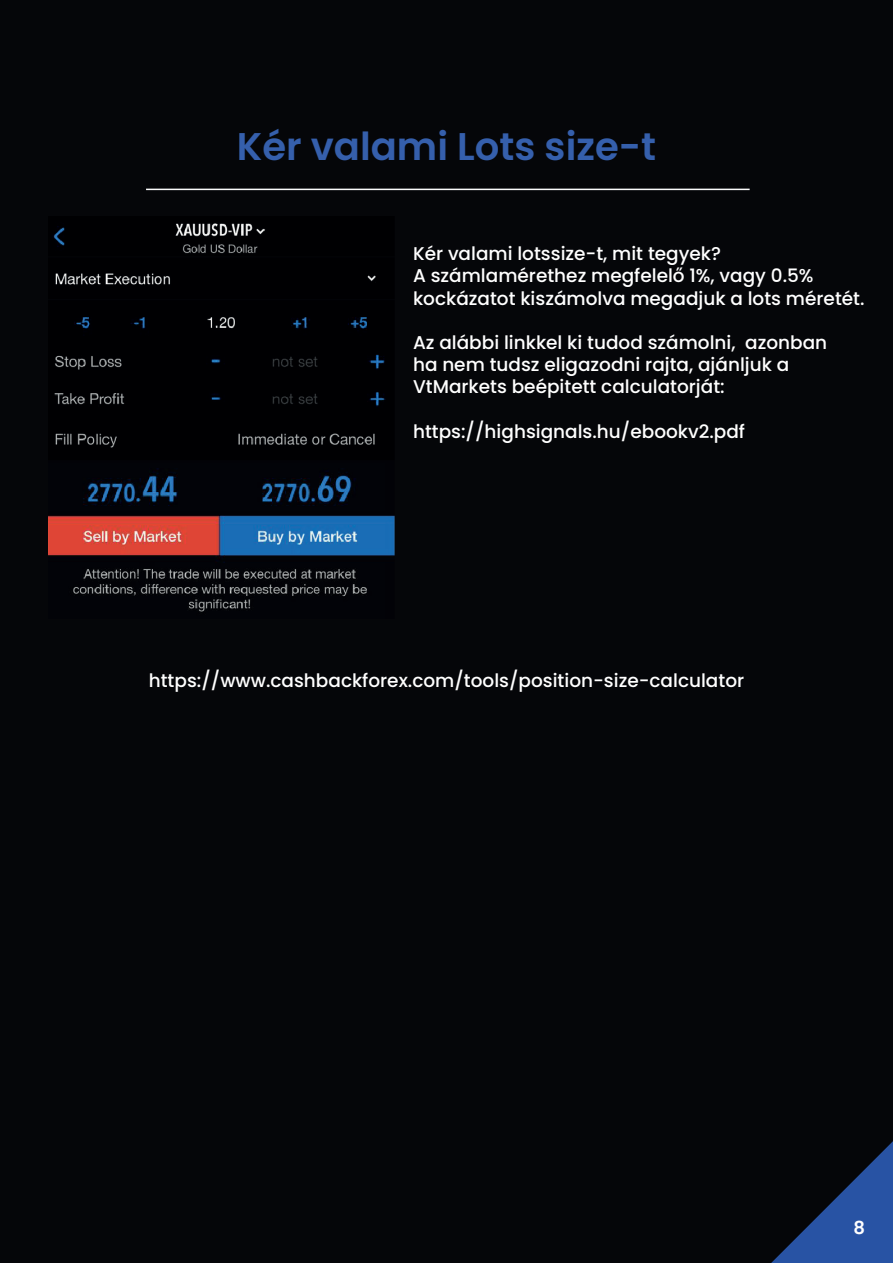
<style>
.page{position:relative;width:893px;height:1263px;background:#fff}
.page>*{position:absolute;margin:0;border:0;box-sizing:border-box;transform-origin:0 0}
.t1{font:600 38.55px "Poppins";color:#355fac}
.t2{font:500 18.45px/22.2px "Poppins";color:#fff}
.t3{font:600 18px "Poppins";color:#fff}
</style>
<div class="page">
<div style="left:1px;top:0;width:892px;height:1263px;background:#050609"></div>
<svg style="left:771px;top:1141px;width:122px;height:122px"></svg>
<hr style="left:146px;top:189px;width:604px;height:1px;background:#fbfbfc">
<img style="left:49px;top:223px;width:346px;height:389px">
<h1 class="t1" style="left:237px;top:124px;width:421px">Kér valami Lots size-t</h1>
<p class="t2" style="left:413px;top:243px;width:453px">Kér valami lotssize-t, mit tegyek?<br>A számlamérethez megfelelő 1%, vagy 0.5% kockázatot kiszámolva megadjuk a lots méretét.</p>
<p class="t2" style="left:413px;top:331px;width:416px">Az alábbi linkkel ki tudod számolni, azonban ha nem tudsz eligazodni rajta, ajánljuk a<br>VtMarkets beépitett calculatorját:</p>
<p class="t2" style="left:413px;top:420px;width:333px">https://highsignals.hu/ebookv2.pdf</p>
<p class="t2" style="left:149px;top:670px;width:597px">https://www.cashbackforex.com/tools/position-size-calculator</p>
<p class="t3" style="left:853px;top:1217px;width:13px">8</p>
</div>
